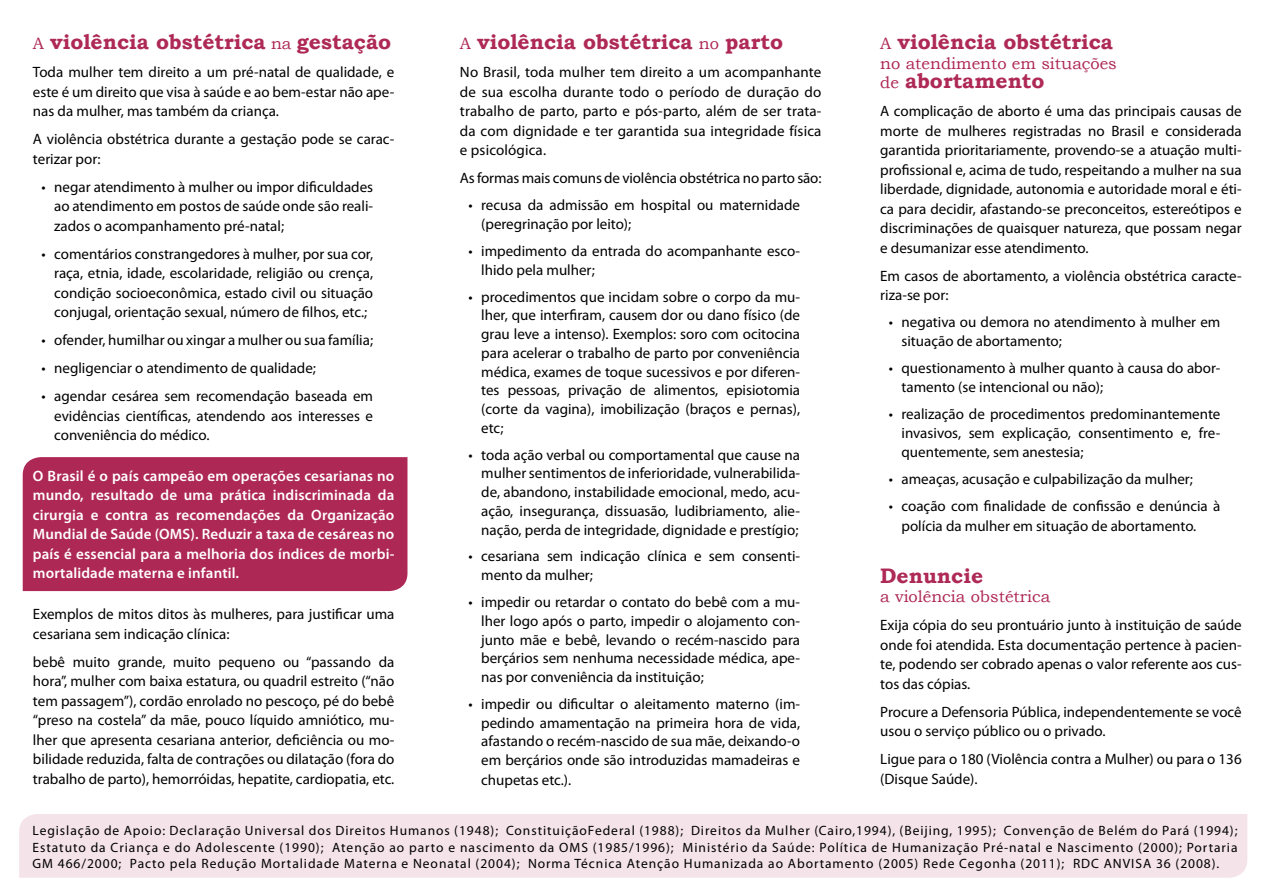
<style>
.page{position:relative;width:1263px;height:893px;background:#fff}
.page>*{position:absolute;margin:0;border:0;box-sizing:border-box;transform-origin:0 0}
.t1{font:700 21px "Bookman Old Style";color:#ae2956}
.t2{font:16.5px "Bookman Old Style";color:#ae2956}
.t3{font:15px/19.5px "Myriad Pro";color:#000;text-align:justify}
.t4{font:600 15px/19.5px "Myriad Pro";letter-spacing:.01em;color:#fff;text-align:justify}
.t5{font:13.5px/16.5px "Myriad Pro";letter-spacing:.07em;color:#000;text-align:justify}
.s1{font-weight:400;font-size:16.5px}
</style>
<div class="page">
<div style="left:23px;top:457px;width:384px;height:134px;background:#ae2856"></div>
<div style="left:19px;top:814px;width:1228px;height:64px;background:#f4e3e9"></div>
<p class="t1" style="left:33px;top:27px;width:360px"><span class="s1">A</span> violência obstétrica <span class="s1">na</span> gestação</p>
<p class="t3" style="left:33px;top:62px;width:363px">Toda mulher tem direito a um pré-natal de qualidade, e este é um direito que visa à saúde e ao bem-estar não ape&shy;nas da mulher, mas também da criança.</p>
<p class="t3" style="left:33px;top:129px;width:363px">A violência obstétrica durante a gestação pode se carac&shy;terizar por:</p>
<p class="t3" style="left:54px;top:177px;width:320px;text-indent:-13px">• negar atendimento à mulher ou impor dificuldades ao atendimento em postos de saúde onde são reali&shy;zados o acompanhamento pré-natal;</p>
<p class="t3" style="left:54px;top:244px;width:320px;text-indent:-13px">• comentários constrangedores à mulher, por sua cor, raça, etnia, idade, escolaridade, religião ou crença, condição socioeconômica, estado civil ou situação conjugal, orientação sexual, número de filhos, etc.;</p>
<p class="t3" style="left:41px;top:330px;width:333px">• ofender, humilhar ou xingar a mulher ou sua família;</p>
<p class="t3" style="left:41px;top:358px;width:276px">• negligenciar o atendimento de qualidade;</p>
<p class="t3" style="left:54px;top:386px;width:320px;text-indent:-13px">• agendar cesárea sem recomendação baseada em evidências científicas, atendendo aos interesses e conveniência do médico.</p>
<p class="t4" style="left:33px;top:466px;width:363px">O Brasil é o país campeão em operações cesarianas no mundo, resultado de uma prática indiscriminada da cirurgia e contra as recomendações da Organização Mundial de Saúde (OMS). Reduzir a taxa de cesáreas no país é essencial para a melhoria dos índices de morbi&shy;mortalidade materna e infantil.</p>
<p class="t3" style="left:33px;top:604px;width:363px">Exemplos de mitos ditos às mulheres, para justificar uma cesariana sem indicação clínica:</p>
<p class="t3" style="left:33px;top:652px;width:363px">bebê muito grande, muito pequeno ou “passando da hora”, mulher com baixa estatura, ou quadril estreito (“não tem passagem”), cordão enrolado no pescoço, pé do bebê “preso na costela” da mãe, pouco líquido amniótico, mu&shy;lher que apresenta cesariana anterior, deficiência ou mo&shy;bilidade reduzida, falta de contrações ou dilatação (fora do trabalho de parto), hemorróidas, hepatite, cardiopatia, etc.</p>
<p class="t1" style="left:880px;top:27px;width:234px"><span class="s1">A</span> violência obstétrica</p>
<p class="t2" style="left:880px;top:52px;width:238px">no atendimento em situações</p>
<p class="t1" style="left:880px;top:66px;width:166px"><span class="s1">de</span> abortamento</p>
<p class="t3" style="left:880px;top:101px;width:363px">A complicação de aborto é uma das principais causas de morte de mulheres registradas no Brasil e considerada garantida prioritariamente, provendo-se a atuação multi&shy;profissional e, acima de tudo, respeitando a mulher na sua liberdade, dignidade, autonomia e autoridade moral e éti&shy;ca para decidir, afastando-se preconceitos, estereótipos e discriminações de quaisquer natureza, que possam negar e desumanizar esse atendimento.</p>
<p class="t3" style="left:880px;top:266px;width:363px">Em casos de abortamento, a violência obstétrica caracte&shy;riza-se por:</p>
<p class="t3" style="left:901px;top:313px;width:320px;line-height:18.8px;text-indent:-13px">• negativa ou demora no atendimento à mulher em situação de abortamento;</p>
<p class="t3" style="left:901px;top:359px;width:320px;line-height:18.8px;text-indent:-13px">• questionamento à mulher quanto à causa do abor&shy;tamento (se intencional ou não);</p>
<p class="t3" style="left:901px;top:405px;width:320px;line-height:18.8px;text-indent:-13px">• realização de procedimentos predominantemente invasivos, sem explicação, consentimento e, fre&shy;quentemente, sem anestesia;</p>
<p class="t3" style="left:889px;top:469px;width:306px">• ameaças, acusação e culpabilização da mulher;</p>
<p class="t3" style="left:901px;top:496px;width:320px;text-indent:-13px">• coação com finalidade de confissão e denúncia à polícia da mulher em situação de abortamento.</p>
<p class="t1" style="left:880px;top:560px;width:104px">Denuncie</p>
<p class="t2" style="left:880px;top:586px;width:171px">a violência obstétrica</p>
<p class="t3" style="left:880px;top:615px;width:363px">Exija cópia do seu prontuário junto à instituição de saúde onde foi atendida. Esta documentação pertence à pacien&shy;te, podendo ser cobrado apenas o valor referente aos cus&shy;tos das cópias.</p>
<p class="t3" style="left:880px;top:702px;width:363px">Procure a Defensoria Pública, independentemente se você usou o serviço público ou o privado.</p>
<p class="t3" style="left:880px;top:749px;width:363px">Ligue para o 180 (Violência contra a Mulher) ou para o 136 (Disque Saúde).</p>
<p class="t5" style="left:33px;top:822px;width:1206px">Legislação de Apoio: Declaração Universal dos Direitos Humanos (1948); ConstituiçãoFederal (1988); Direitos da Mulher (Cairo,1994), (Beijing, 1995); Convenção de Belém do Pará (1994); Estatuto da Criança e do Adolescente (1990); Atenção ao parto e nascimento da OMS (1985/1996); Ministério da Saúde: Política de Humanização Pré‐natal e Nascimento (2000); Portaria GM 466/2000; Pacto pela Redução Mortalidade Materna e Neonatal (2004); Norma Técnica Atenção Humanizada ao Abortamento (2005) Rede Cegonha (2011); RDC ANVISA 36 (2008).</p>
<p class="t1" style="left:460px;top:27px;width:325px"><span class="s1">A</span> violência obstétrica <span class="s1">no</span> parto</p>
<p class="t3" style="left:460px;top:62px;width:363px">No Brasil, toda mulher tem direito a um acompanhante de sua escolha durante todo o período de duração do trabalho de parto, parto e pós-parto, além de ser trata&shy;da com dignidade e ter garantida sua integridade física e psicológica.</p>
<p class="t3" style="left:460px;top:168px;width:363px">As formas mais comuns de violência obstétrica no parto são:</p>
<p class="t3" style="left:481px;top:196px;width:320px;line-height:18.8px;text-indent:-13px">• recusa da admissão em hospital ou maternidade (peregrinação por leito);</p>
<p class="t3" style="left:481px;top:241px;width:320px;line-height:18.8px;text-indent:-13px">• impedimento da entrada do acompanhante esco&shy;lhido pela mulher;</p>
<p class="t3" style="left:481px;top:287px;width:320px;line-height:18.8px;text-indent:-13px">• procedimentos que incidam sobre o corpo da mu&shy;lher, que interfiram, causem dor ou dano físico (de grau leve a intenso). Exemplos: soro com ocitocina para acelerar o trabalho de parto por conveniência médica, exames de toque sucessivos e por diferen&shy;tes pessoas, privação de alimentos, episiotomia (corte da vagina), imobilização (braços e pernas), etc;</p>
<p class="t3" style="left:481px;top:445px;width:320px;line-height:18.8px;text-indent:-13px">• toda ação verbal ou comportamental que cause na mulher sentimentos de inferioridade, vulnerabilida&shy;de, abandono, instabilidade emocional, medo, acu&shy;ação, insegurança, dissuasão, ludibriamento, alie&shy;nação, perda de integridade, dignidade e prestígio;</p>
<p class="t3" style="left:481px;top:547px;width:320px;line-height:18.8px;text-indent:-13px">• cesariana sem indicação clínica e sem consenti&shy;mento da mulher;</p>
<p class="t3" style="left:481px;top:592px;width:320px;line-height:18.8px;text-indent:-13px">• impedir ou retardar o contato do bebê com a mu&shy;lher logo após o parto, impedir o alojamento con&shy;junto mãe e bebê, levando o recém-nascido para berçários sem nenhuma necessidade médica, ape&shy;nas por conveniência da instituição;</p>
<p class="t3" style="left:481px;top:694px;width:320px;line-height:18.9px;text-indent:-13px">• impedir ou dificultar o aleitamento materno (im&shy;pedindo amamentação na primeira hora de vida, afastando o recém-nascido de sua mãe, deixando-o em berçários onde são introduzidas mamadeiras e chupetas etc.).</p>
</div>
